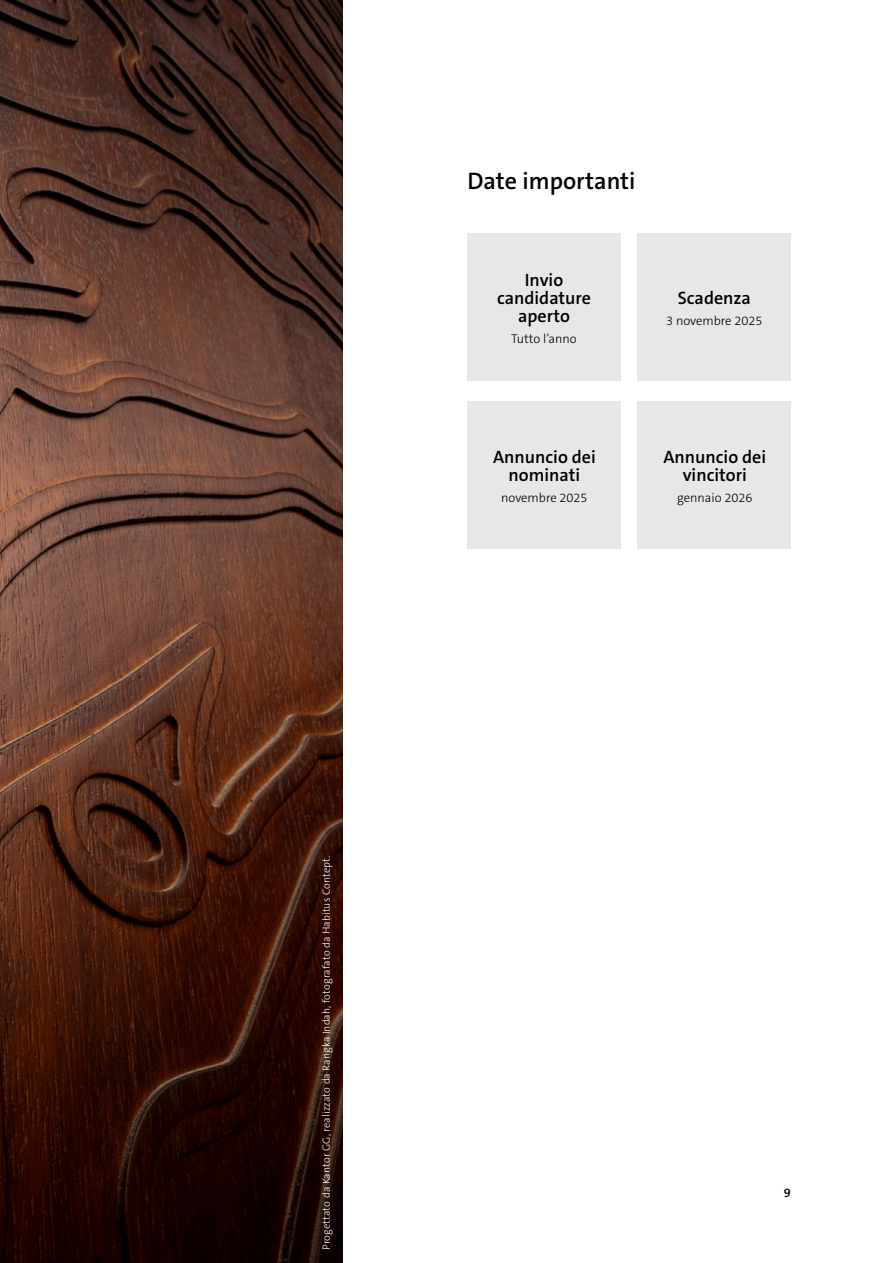
<style>
.page{position:relative;width:893px;height:1263px;background:#fff}
.page>*{position:absolute;margin:0;border:0;box-sizing:border-box;transform-origin:0 0}
.t1{font:600 24px "The Sans C5";color:#000}
.t2{font:600 18px/18px "The Sans C5";color:#000;text-align:center}
.t3{font:300 12.75px "The Sans C5";color:#000}
.t4{font:600 12.75px "The Sans C5";color:#000}
.t5{font:300 10.5px "The Sans C5";letter-spacing:.01em;color:#fff}
</style>
<div class="page">
<img style="left:0;top:0;width:343px;height:1263px">
<div style="left:467px;top:234px;width:154px;height:147px;background:#e7e7e7"></div>
<div style="left:638px;top:234px;width:153px;height:147px;background:#e7e7e7"></div>
<div style="left:467px;top:402px;width:154px;height:147px;background:#e7e7e7"></div>
<div style="left:638px;top:402px;width:153px;height:147px;background:#e7e7e7"></div>
<h1 class="t1" style="left:467px;top:165px;width:169px">Date importanti</h1>
<h2 class="t2" style="left:497px;top:271px;width:95px">Invio candidature aperto</h2>
<p class="t3" style="left:511px;top:330px;width:67px">Tutto l’anno</p>
<h2 class="t2" style="left:678px;top:289px;width:75px">Scadenza</h2>
<p class="t3" style="left:666px;top:312px;width:98px">3 novembre 2025</p>
<h2 class="t2" style="left:493px;top:448px;width:104px">Annuncio dei nominati</h2>
<p class="t3" style="left:501px;top:489px;width:88px">novembre 2025</p>
<h2 class="t2" style="left:663px;top:448px;width:104px">Annuncio dei vincitori</h2>
<p class="t3" style="left:677px;top:489px;width:77px">gennaio 2026</p>
<p class="t5" style="left:320px;top:1250px;width:396px;rotate:-90deg">Progettato da Kantor GG, realizzato da Rangka Indah, fotografato da Habitus Contept.</p>
<p class="t4" style="left:784px;top:1184px;width:9px">9</p>
</div>
